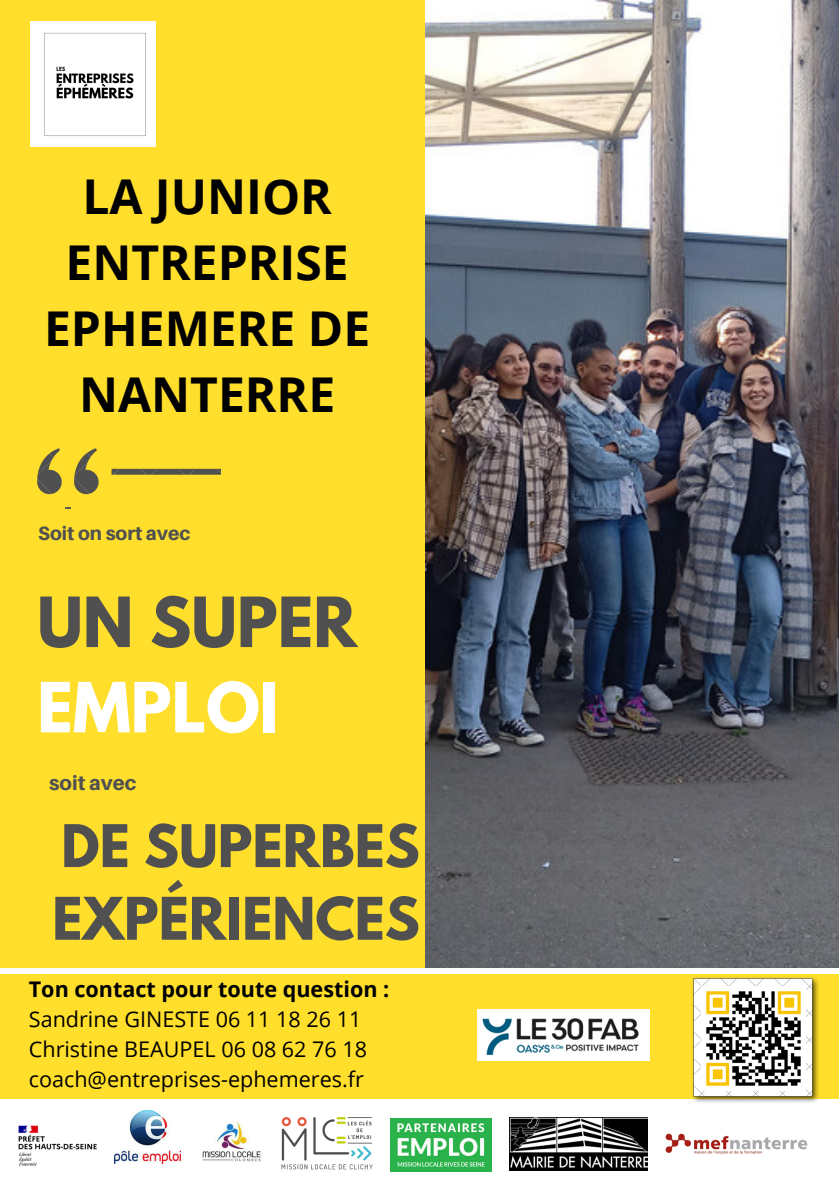
<style>
.page{position:relative;width:839px;height:1191px;background:#fff}
.page>*{position:absolute;margin:0;border:0;box-sizing:border-box;transform-origin:0 0}
.t1{font:700 61.2px "League Spartan";color:#505050}
.t2{font:700 61.2px "League Spartan";color:#fff}
.t3{font:700 52px/72.6px "League Spartan";color:#505050}
.t4{font:700 48px/66px "Open Sans";color:#000;text-align:center}
.t5{font:21.6px "Open Sans";color:#000}
.t6{font:700 21.6px "Open Sans";color:#000}
.t7{font:800 20.4px "Aileron";color:#505050}
.t8{font:800 19.2px "Aileron";color:#505050}
</style>
<div class="page">
<div style="left:0;top:0;width:425px;height:985px;background:#ffdf2c"></div>
<img style="left:37px;top:448px;width:183px;height:60px">
<div style="left:0;top:973px;width:838px;height:125px;background:#ffdf2b"></div>
<img style="left:688px;top:973px;width:134px;height:130px">
<img style="left:701px;top:987px;width:104px;height:104px">
<div style="left:0;top:968px;width:838px;height:5px;background:#fff"></div>
<img style="left:30px;top:22px;width:125px;height:124px">
<img style="left:478px;top:1010px;width:171px;height:51px">
<img style="left:425px;top:0;width:413px;height:968px">
<img style="left:114px;top:1111px;width:66px;height:52px">
<img style="left:509px;top:1118px;width:299px;height:52px">
<img style="left:202px;top:1121px;width:59px;height:41px">
<img style="left:18px;top:1125px;width:79px;height:41px">
<img style="left:282px;top:1118px;width:91px;height:52px">
<img style="left:391px;top:1119px;width:100px;height:52px">
<p class="t4" style="left:44px;top:163px;width:328px">LA JUNIOR<br>ENTREPRISE<br>EPHEMERE DE<br>NANTERRE</p>
<p class="t8" style="left:38px;top:521px;width:154px">Soit on sort avec</p>
<p class="t1" style="left:37px;top:592px;width:321px">UN SUPER</p>
<p class="t2" style="left:37px;top:677px;width:243px">EMPLOI</p>
<p class="t7" style="left:49px;top:771px;width:89px">soit avec</p>
<p class="t3" style="left:52px;top:816px;width:369px">DE SUPERBES<br>EXPÉRIENCES</p>
<p class="t6" style="left:29px;top:974px;width:362px">Ton contact pour toute question :</p>
<p class="t5" style="left:29px;top:1004px;width:334px">Sandrine GINESTE 06 11 18 26 11</p>
<p class="t5" style="left:29px;top:1034px;width:340px">Christine BEAUPEL 06 08 62 76 18</p>
<p class="t5" style="left:29px;top:1064px;width:336px">coach@entreprises-ephemeres.fr</p>
</div>
